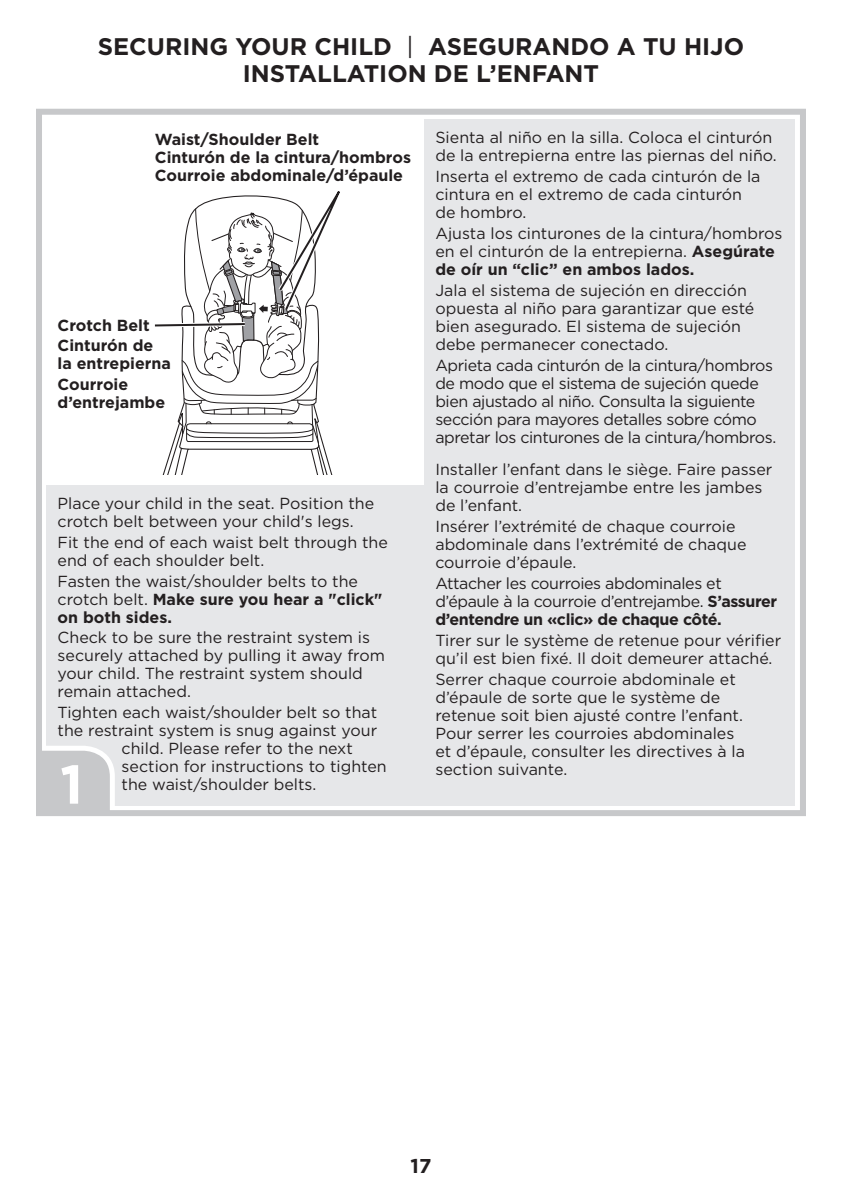
<style>
.page{position:relative;width:842px;height:1191px;background:#fff}
.page>*{position:absolute;margin:0;border:0;box-sizing:border-box;transform-origin:0 0}
.t1{font:700 54.6px "Gotham";color:#fff}
.t2{font:700 24px/27px "Gotham";color:#231f20;text-align:center}
.t3{font:700 20px "Gotham";color:#231f20}
.t4{font:16px/18px "Gotham";color:#231f20}
.t5{font:16px/18px "Gotham";letter-spacing:-.025em;color:#231f20}
.t6{font:700 16px/18px "Gotham";color:#231f20}
.s1{font-weight:400}
.s2{font-weight:700}
</style>
<div class="page">
<div style="left:47px;top:485px;width:748px;height:320px;background:#e6e7e9"></div>
<div style="left:424px;top:120px;width:371px;height:500px;background:#e6e7e9"></div>
<svg style="left:154px;top:191px;width:186px;height:284px"></svg>
<svg style="left:43px;top:743px;width:74px;height:66px;background:#d1d2d3"></svg>
<div style="left:36px;top:109px;width:770px;height:707px;border:6px solid #c7c8ca"></div>
<h2 class="t2" style="left:98px;top:35px;width:648px">SECURING YOUR CHILD <span class="s1">|</span> ASEGURANDO A TU HIJO<br>INSTALLATION DE L’ENFANT</h2>
<p class="t6" style="left:155px;top:132px;width:258px">Waist/Shoulder Belt<br>Cinturón de la cintura/hombros<br>Courroie abdominale/d’épaule</p>
<p class="t6" style="left:58px;top:316px;width:97px;line-height:20.8px">Crotch Belt<br>Cinturón de</p>
<p class="t6" style="left:58px;top:355px;width:115px;line-height:20.8px">la entrepierna<br>Courroie</p>
<p class="t6" style="left:58px;top:395px;width:109px">d’entrejambe</p>
<p class="t4" style="left:58px;top:495px;width:318px">Place your child in the seat. Position the crotch belt between your child's legs.</p>
<p class="t4" style="left:58px;top:534px;width:332px">Fit the end of each waist belt through the end of each shoulder belt.</p>
<p class="t4" style="left:58px;top:573px;width:326px">Fasten the waist/shoulder belts to the crotch belt. <span class="s2">Make sure you hear a "click" on both sides.</span></p>
<p class="t4" style="left:58px;top:630px;width:329px">Check to be sure the restraint system is securely attached by pulling it away from your child. The restraint system should remain attached.</p>
<p class="t4" style="left:58px;top:705px;width:321px">Tighten each waist/shoulder belt so that</p>
<p class="t4" style="left:58px;top:723px;width:321px">the restraint system is snug against your</p>
<p class="t4" style="left:122px;top:741px;width:233px">child. Please refer to the next</p>
<p class="t4" style="left:122px;top:759px;width:267px">section for instructions to tighten</p>
<p class="t4" style="left:122px;top:777px;width:196px">the waist/shoulder belts.</p>
<h1 class="t1" style="left:60px;top:765px;width:25px">1</h1>
<p class="t4" style="left:435px;top:130px;width:343px">Sienta al niño en la silla. Coloca el cinturón de la entrepierna entre las piernas del niño.</p>
<p class="t4" style="left:435px;top:169px;width:326px">Inserta el extremo de cada cinturón de la cintura en el extremo de cada cinturón de hombro.</p>
<p class="t4" style="left:435px;top:225px;width:349px">Ajusta los cinturones de la cintura/hombros en el cinturón de la entrepierna. <span class="s2">Asegúrate de oír un “clic” en ambos lados.</span></p>
<p class="t4" style="left:435px;top:282px;width:320px">Jala el sistema de sujeción en dirección opuesta al niño para garantizar que esté bien asegurado. El sistema de sujeción debe permanecer conectado.</p>
<p class="t5" style="left:435px;top:357px;width:342px">Aprieta cada cinturón de la cintura/hombros de modo que el sistema de sujeción quede bien ajustado al niño. Consulta la siguiente sección para mayores detalles sobre cómo apretar los cinturones de la cintura/hombros.</p>
<p class="t4" style="left:435px;top:462px;width:338px">Installer l’enfant dans le siège. Faire passer la courroie d’entrejambe entre les jambes de l’enfant.</p>
<p class="t4" style="left:435px;top:518px;width:313px">Insérer l’extrémité de chaque courroie abdominale dans l’extrémité de chaque courroie d’épaule.</p>
<p class="t5" style="left:435px;top:575px;width:343px">Attacher les courroies abdominales et d’épaule à la courroie d’entrejambe. <span class="s2">S’assurer d’entendre un «clic» de chaque côté.</span></p>
<p class="t4" style="left:435px;top:632px;width:347px">Tirer sur le système de retenue pour vérifier qu’il est bien fixé. Il doit demeurer attaché.</p>
<p class="t4" style="left:435px;top:671px;width:311px">Serrer chaque courroie abdominale et d’épaule de sorte que le système de retenue soit bien ajusté contre l’enfant.<br>Pour serrer les courroies abdominales et d’épaule, consulter les directives à la section suivante.</p>
<p class="t3" style="left:410px;top:1159px;width:22px">17</p>
</div>
